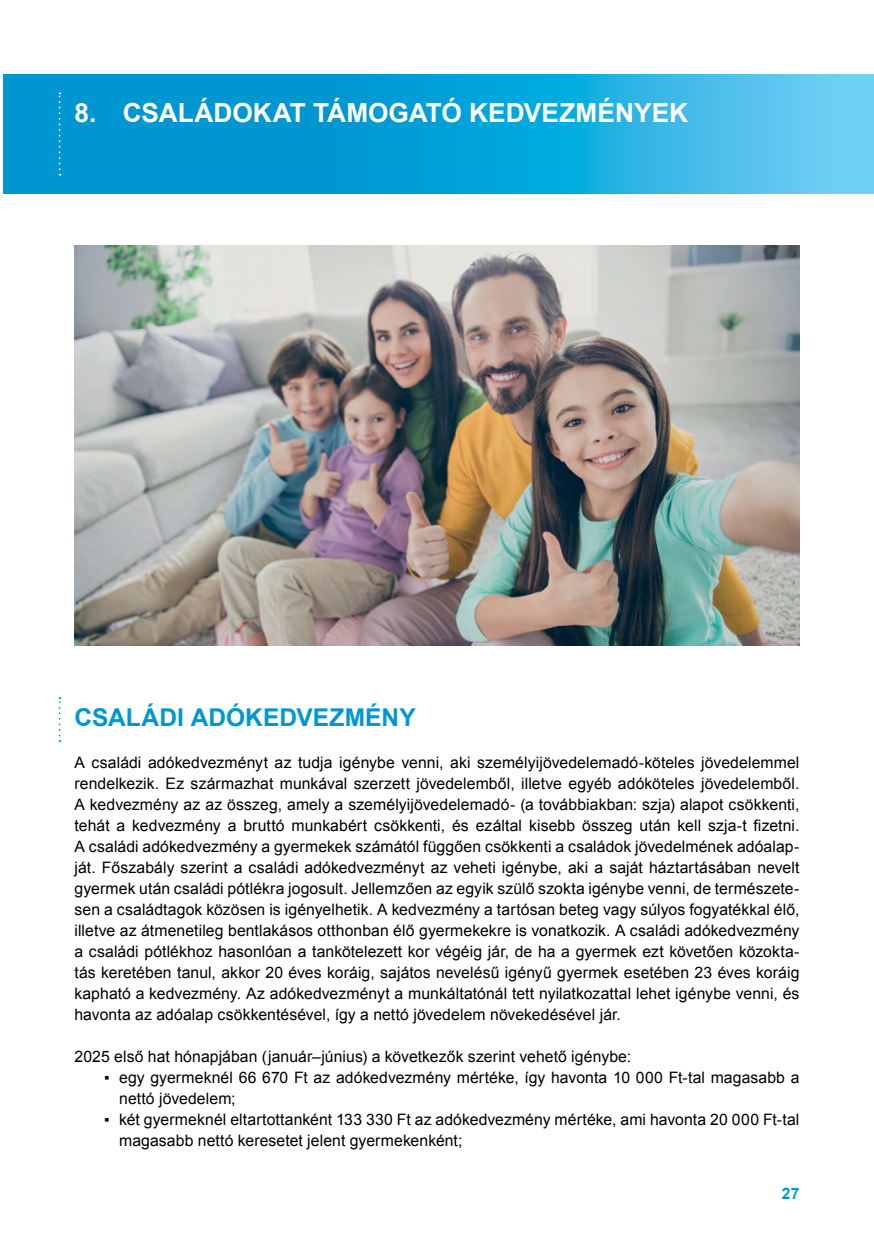
<style>
.page{position:relative;width:874px;height:1241px;background:#fff}
.page>*{position:absolute;margin:0;border:0;box-sizing:border-box;transform-origin:0 0}
.t1{font:700 26.25px "Arial";color:#fff}
.t2{font:700 24.5px "Arial";color:#0096d2}
.t3{font:15.75px/21px "Arial";letter-spacing:.005em;color:#000}
.t4{font:700 15.75px "Arial";color:#0096d2}
</style>
<div class="page">
<svg style="left:3px;top:74px;width:870px;height:119px;background:#19a7dc"></svg>
<svg style="left:59px;top:92px;width:2px;height:83px"></svg>
<svg style="left:59px;top:697px;width:2px;height:44px"></svg>
<img style="left:74px;top:245px;width:725px;height:400px">
<h1 class="t1" style="left:74px;top:96px;width:615px">8. CSALÁDOKAT TÁMOGATÓ KEDVEZMÉNYEK</h1>
<h2 class="t2" style="left:74px;top:701px;width:342px">CSALÁDI ADÓKEDVEZMÉNY</h2>
<p class="t3" style="left:74px;top:752px;width:726px;text-align:justify">A családi adókedvezményt az tudja igénybe venni, aki személyijövedelemadó-köteles jövedelemmel rendelkezik. Ez származhat munkával szerzett jövedelemből, illetve egyéb adóköteles jövedelemből.<br>A kedvezmény az az összeg, amely a személyijövedelemadó- (a továbbiakban: szja) alapot csökkenti, tehát a kedvezmény a bruttó munkabért csökkenti, és ezáltal kisebb összeg után kell szja-t fizetni.<br>A családi adókedvezmény a gyermekek számától függően csökkenti a családok jövedelmének adóalap&shy;ját. Főszabály szerint a családi adókedvezményt az veheti igénybe, aki a saját háztartásában nevelt gyermek után családi pótlékra jogosult. Jellemzően az egyik szü lő szokta igénybe venni, de természete&shy;sen a családtagok közösen is igényelhetik. A kedvezmény a tartósan beteg vagy sú lyos fogyatékkal élő, illetve az átmenetileg bentlakásos otthonban élő gyermekekre is vonatkozik. A családi adókedvezmény a családi pótlékhoz hasonlóan a tankötelezett kor végéig jár, de ha a gyermek ezt követően közokta&shy;tás keretében tanul, akkor 20 éves koráig, sajátos nevelésű igényű gyermek esetében 23 éves koráig kapható a kedvezmény. Az adókedvezményt a munkáltatónál tett nyilatkozattal lehet igénybe venni, és havonta az adóalap csökkentésével, így a nettó jövedelem növekedésével jár.</p>
<p class="t3" style="left:74px;top:1045px;width:558px">2025 első hat hónapjában (január–június) a következők szerint vehető igénybe:</p>
<p class="t3" style="left:119px;top:1066px;width:681px;text-indent:-15px">▪ egy gyermeknél 66 670 Ft az adókedvezmény mértéke, így havonta 10 000 Ft-tal magasabb a nettó jövedelem;</p>
<p class="t3" style="left:119px;top:1108px;width:681px;text-indent:-15px">▪ két gyermeknél eltartottanként 133 330 Ft az adókedvezmény mértéke, ami havonta 20 000 Ft-tal magasabb nettó keresetet jelent gyermekenként;</p>
<p class="t4" style="left:781px;top:1182px;width:19px">27</p>
</div>
